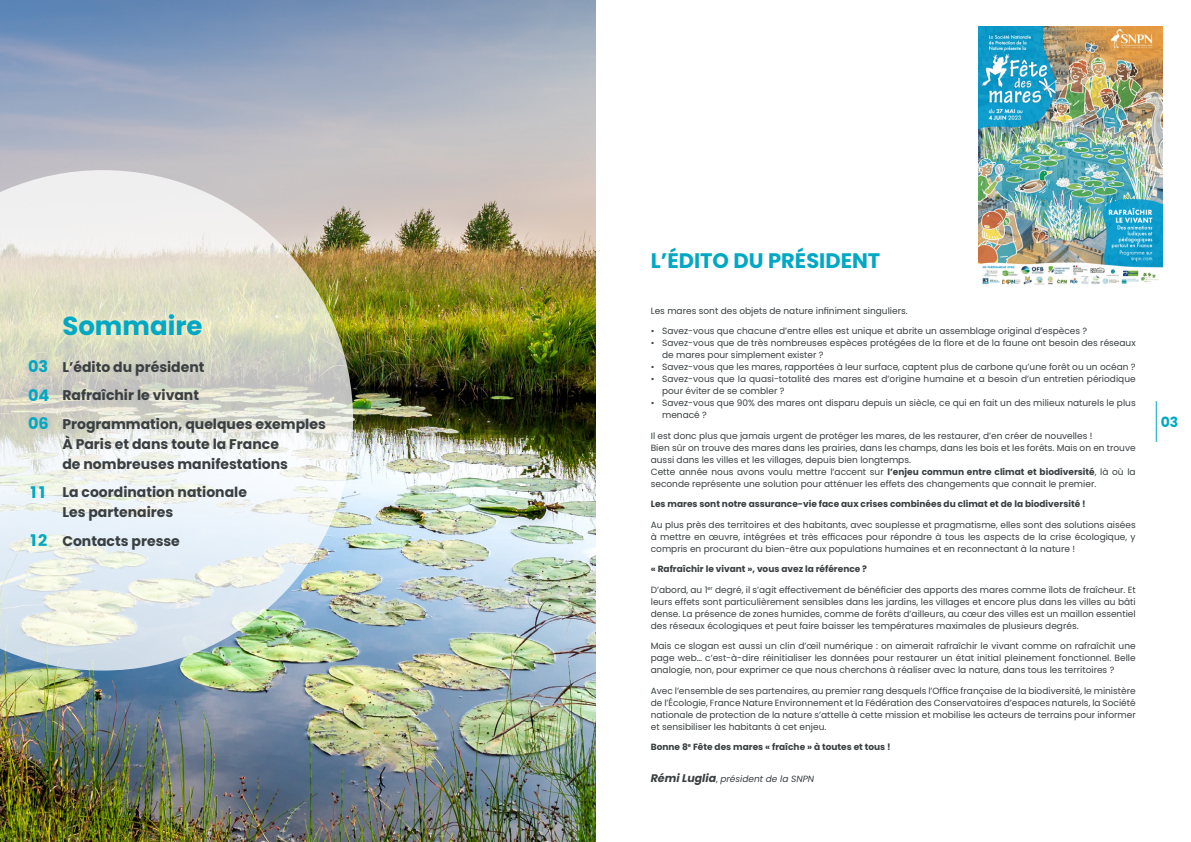
<style>
.page{position:relative;width:1191px;height:842px;background:#fff}
.page>*{position:absolute;margin:0;border:0;box-sizing:border-box;transform-origin:0 0}
.t1{font:700 26px "Poppins";color:#00a8c3}
.t2{font:700 21px "Poppins";color:#00a8c3}
.t3{font:700 16px/28.5px "Poppins";color:#00a8c3;text-align:justify}
.t4{font:700 14px/28.5px "Poppins";color:#3a3f41}
.t5{font:700 14px "Poppins";color:#00a8c3}
.t6{font:9px/12px "Poppins";color:#3a3f41}
.t7{font:700 9px "Poppins";color:#3a3f41}
.t8{font:italic 9px "Poppins";color:#3a3f41}
.s1{font-weight:700}
.s2{font-weight:700;font-size:11px}
.s3{font-style:normal}
</style>
<div class="page">
<img style="left:0;top:0;width:595px;height:842px">
<img style="left:978px;top:26px;width:184px;height:259px">
<svg style="left:0;top:170px;width:353px;height:500px"></svg>
<hr style="left:1156px;top:401px;width:1px;height:41px;background:#00a8c3">
<h3 class="t3" style="left:28px;top:352px;width:23px">03<br>04<br>06</h3>
<h3 class="t3" style="left:31px;top:478px;width:16px">11</h3>
<h3 class="t3" style="left:31px;top:526px;width:18px">12</h3>
<h1 class="t1" style="left:62px;top:311px;width:142px">Sommaire</h1>
<h3 class="t4" style="left:62px;top:353px;width:265px">L’édito du président<br>Rafraîchir le vivant<br>Programmation, quelques exemples</h3>
<h3 class="t4" style="left:62px;top:434px;width:227px;line-height:20px">À Paris et dans toute la France de nombreuses manifestations</h3>
<h3 class="t4" style="left:62px;top:483px;width:186px;line-height:20px">La coordination nationale<br>Les partenaires</h3>
<h3 class="t4" style="left:62px;top:527px;width:119px">Contacts presse</h3>
<h2 class="t2" style="left:651px;top:249px;width:231px">L’ÉDITO DU PRÉSIDENT</h2>
<p class="t6" style="left:651px;top:305px;width:258px">Les mares sont des objets de nature infiniment singuliers.</p>
<p class="t6" style="left:651px;top:325px;width:438px">• Savez-vous que chacune d’entre elles est unique et abrite un assemblage original d’espèces ?</p>
<p class="t6" style="left:662px;top:337px;width:475px;text-indent:-11px">• Savez-vous que de très nombreuses espèces protégées de la flore et de la faune ont besoin des réseaux de mares pour simplement exister ?</p>
<p class="t6" style="left:651px;top:361px;width:486px">• Savez-vous que les mares, rapportées à leur surface, captent plus de carbone qu’une forêt ou un océan ?</p>
<p class="t6" style="left:662px;top:373px;width:475px;text-indent:-11px">• Savez-vous que la quasi-totalité des mares est d’origine humaine et a besoin d’un entretien périodique pour éviter de se combler ?</p>
<p class="t6" style="left:662px;top:397px;width:475px;text-indent:-11px">• Savez-vous que 90% des mares ont disparu depuis un siècle, ce qui en fait un des milieux naturels le plus menacé ?</p>
<p class="t6" style="left:651px;top:430px;width:486px">Il est donc plus que jamais urgent de protéger les mares, de les restaurer, d’en créer de nouvelles !<br>Bien sûr on trouve des mares dans les prairies, dans les champs, dans les bois et les forêts. Mais on en trouve aussi dans les villes et les villages, depuis bien longtemps.<br>Cette année nous avons voulu mettre l’accent sur <span class="s1">l’enjeu commun entre climat et biodiversité</span>, là où la seconde représente une solution pour atténuer les effets des changements que connait le premier.</p>
<p class="t7" style="left:651px;top:499px;width:436px">Les mares sont notre assurance-vie face aux crises combinées du climat et de la biodiversité !</p>
<p class="t6" style="left:651px;top:519px;width:486px;text-align:justify">Au plus près des territoires et des habitants, avec souplesse et pragmatisme, elles sont des solutions aisées à mettre en œuvre, intégrées et très efficaces pour répondre à tous les aspects de la crise écologique, y compris en procurant du bien-être aux populations humaines et en reconnectant à la nature !</p>
<p class="t7" style="left:651px;top:564px;width:218px">« Rafraîchir le vivant », vous avez la référence ?</p>
<p class="t6" style="left:651px;top:584px;width:486px;text-align:justify">D’abord, au 1<sup>er</sup> degré, il s’agit effectivement de bénéficier des apports des mares comme îlots de fraîcheur. Et leurs effets sont particulièrement sensibles dans les jardins, les villages et encore plus dans les villes au bâti dense. La présence de zones humides, comme de forêts d’ailleurs, au cœur des villes est un maillon essentiel des réseaux écologiques et peut faire baisser les températures maximales de plusieurs degrés.</p>
<p class="t6" style="left:651px;top:640px;width:486px;text-align:justify">Mais ce slogan est aussi un clin d’œil numérique : on aimerait rafraîchir le vivant comme on rafraîchit une page web… c’est-à-dire réinitialiser les données pour restaurer un état initial pleinement fonctionnel. Belle analogie, non, pour exprimer ce que nous cherchons à réaliser avec la nature, dans tous les territoires ?</p>
<p class="t6" style="left:651px;top:685px;width:486px;text-align:justify">Avec l’ensemble de ses partenaires, au premier rang desquels l’Office française de la biodiversité, le ministère de l’Écologie, France Nature Environnement et la Fédération des Conservatoires d’espaces naturels, la Société nationale de protection de la nature s’attelle à cette mission et mobilise les acteurs de terrains pour informer et sensibiliser les habitants à cet enjeu.</p>
<p class="t7" style="left:651px;top:742px;width:241px">Bonne 8<sup>e</sup> Fête des mares « fraîche » à toutes et tous !</p>
<p class="t8" style="left:651px;top:774px;width:165px"><span class="s2">Rémi Luglia</span><span class="s3">,</span> président de la SNPN</p>
<h3 class="t5" style="left:1160px;top:414px;width:19px">03</h3>
</div>
